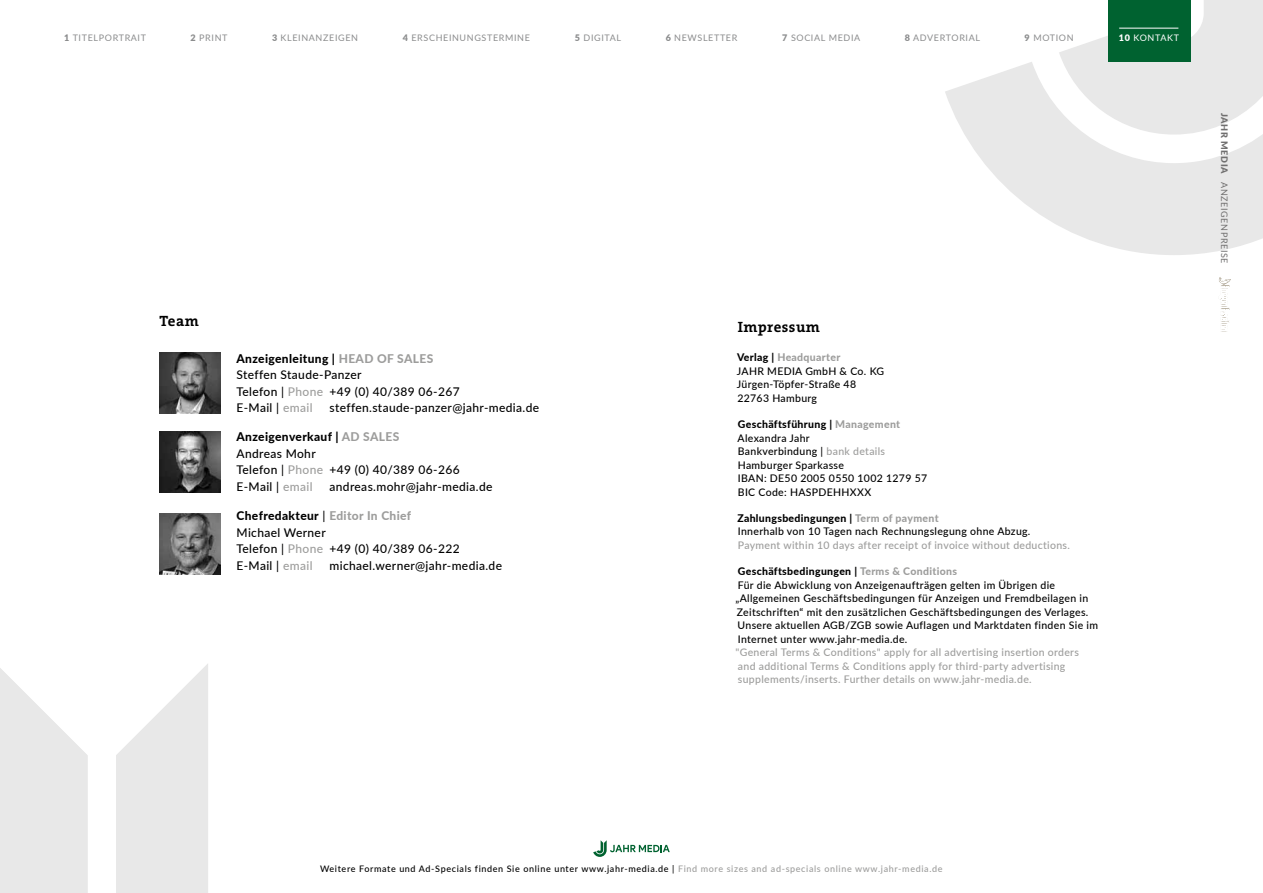
<style>
.page{position:relative;width:1263px;height:893px;background:#fff}
.page>*{position:absolute;margin:0;border:0;box-sizing:border-box;transform-origin:0 0}
.t1{font:700 15px "The Serif";letter-spacing:.03em;color:#000}
.t2{font:500 12px/16.5px "Lato";letter-spacing:.03em;color:#000}
.t3{font:500 10.5px/13.5px "Lato";letter-spacing:.03em;color:#000}
.t4{font:500 10.5px/13.5px "Lato";letter-spacing:.03em;color:#9d9d9c}
.t5{font:500 9px "Lato";letter-spacing:.07em;color:#000}
.t6{font:9px "Lato";letter-spacing:.07em;color:#8b8c8d}
.t7{font:9px "Lato";letter-spacing:.07em;color:#706f6f}
.t8{font:9px "Lato";letter-spacing:.07em;color:#fff}
.s1{font-weight:900}
.s2{font-weight:800}
.s3{font-weight:800;color:#9d9d9c}
.s4{color:#9d9d9c}
</style>
<div class="page">
<svg style="left:945px;top:0;width:318px;height:255px;fill:#e8e8e8"></svg>
<svg style="left:1219px;top:277px;width:12px;height:55px"></svg>
<svg style="left:593px;top:840px;width:77px;height:17px"></svg>
<svg style="left:0;top:664px;width:208px;height:229px;fill:#e8e8e8"></svg>
<div style="left:1108px;top:0;width:83px;height:62px;background:#006230"></div>
<hr style="left:1119px;top:28px;width:59px;height:1px;background:#fff">
<img style="left:159px;top:432px;width:61px;height:61px">
<img style="left:159px;top:353px;width:61px;height:61px">
<img style="left:159px;top:513px;width:61px;height:61px">
<p class="t6" style="left:64px;top:32px;width:83px"><span class="s1">1</span> TITELPORTRAIT</p>
<p class="t8" style="left:1119px;top:32px;width:62px"><span class="s1">10</span> KONTAKT</p>
<p class="t6" style="left:191px;top:32px;width:38px"><span class="s1">2</span> PRINT</p>
<p class="t6" style="left:272px;top:32px;width:88px"><span class="s1">3</span> KLEINANZEIGEN</p>
<p class="t6" style="left:403px;top:32px;width:129px"><span class="s1">4</span> ERSCHEINUNGSTERMINE</p>
<p class="t6" style="left:575px;top:32px;width:48px"><span class="s1">5</span> DIGITAL</p>
<p class="t6" style="left:666px;top:32px;width:73px"><span class="s1">6</span> NEWSLETTER</p>
<p class="t6" style="left:782px;top:32px;width:80px"><span class="s1">7</span> SOCIAL MEDIA</p>
<p class="t6" style="left:905px;top:32px;width:77px"><span class="s1">8</span> ADVERTORIAL</p>
<p class="t6" style="left:1024px;top:32px;width:51px"><span class="s1">9</span> MOTION</p>
<h1 class="t1" style="left:159px;top:309px;width:41px">Team</h1>
<p class="t2" style="left:237px;top:349px;width:225px"><span class="s2">Anzeigenleitung |</span> <span class="s3">HEAD OF SALES<br></span>Steffen Staude-Panzer<br>Telefon | <span class="s4">Phone</span> +49 (0) 40/389 06-267<br>E-Mail | <span class="s4">email</span></p>
<p class="t2" style="left:330px;top:399px;width:211px">steffen.staude-panzer@jahr-media.de</p>
<p class="t2" style="left:237px;top:428px;width:225px"><span class="s2">Anzeigenverkauf |</span> <span class="s3">AD SALES<br></span>Andreas Mohr<br>Telefon | <span class="s4">Phone</span> +49 (0) 40/389 06-266<br>E-Mail | <span class="s4">email</span></p>
<p class="t2" style="left:330px;top:478px;width:164px">andreas.mohr@jahr-media.de</p>
<p class="t2" style="left:237px;top:507px;width:225px"><span class="s2">Chefredakteur</span> | <span class="s3">Editor In Chief<br></span>Michael Werner<br>Telefon | <span class="s4">Phone</span> +49 (0) 40/389 06-222<br>E-Mail | <span class="s4">email</span></p>
<p class="t2" style="left:330px;top:556px;width:174px">michael.werner@jahr-media.de</p>
<h1 class="t1" style="left:738px;top:314px;width:84px">Impressum</h1>
<p class="t3" style="left:737px;top:350px;width:149px"><span class="s2">Verlag |</span> <span class="s3">Headquarter<br></span>JAHR MEDIA GmbH &amp; Co. KG<br>Jürgen-Töpfer-Straße 48<br>22763 Hamburg</p>
<p class="t3" style="left:738px;top:417px;width:191px"><span class="s2">Geschäftsführung |</span> <span class="s3">Management<br></span>Alexandra Jahr<br>Bankverbindung | <span class="s4">bank details<br></span>Hamburger Sparkasse<br>IBAN: DE50 2005 0550 1002 1279 57<br>BIC Code: HASPDEHHXXX</p>
<p class="t3" style="left:737px;top:511px;width:295px"><span class="s2">Zahlungsbedingungen |</span> <span class="s3">Term of payment<br></span>Innerhalb von 10 Tagen nach Rechnungslegung ohne Abzug.</p>
<p class="t4" style="left:738px;top:538px;width:334px">Payment within 10 days after receipt of invoice without deductions.</p>
<p class="t3" style="left:735px;top:564px;width:364px"><span class="s2">Geschäftsbedingungen |</span> <span class="s3">Terms &amp; Conditions<br></span>Für die Abwicklung von Anzeigenaufträgen gelten im Übrigen die „Allgemeinen Geschäftsbedingungen für Anzeigen und Fremdbeilagen in Zeitschriften“ mit den zusätzlichen Geschäftsbedingungen des Verlages.<br>Unsere aktuellen AGB/ZGB sowie Auflagen und Marktdaten finden Sie im Internet unter www.jahr-media.de.</p>
<p class="t4" style="left:735px;top:645px;width:345px">"General Terms &amp; Conditions" apply for all advertising insertion orders and additional Terms &amp; Conditions apply for third-party advertising supplements/inserts. Further details on www.jahr-media.de.</p>
<p class="t7" style="left:1231px;top:113px;width:152px;rotate:90deg"><span class="s1">JAHR MEDIA</span> ANZEIGENPREISE</p>
<p class="t5" style="left:320px;top:862px;width:624px">Weitere Formate und Ad-Specials finden Sie online unter www.jahr-media.de | <span class="s4">Find more sizes and ad-specials online www.jahr-media.de</span></p>
</div>
